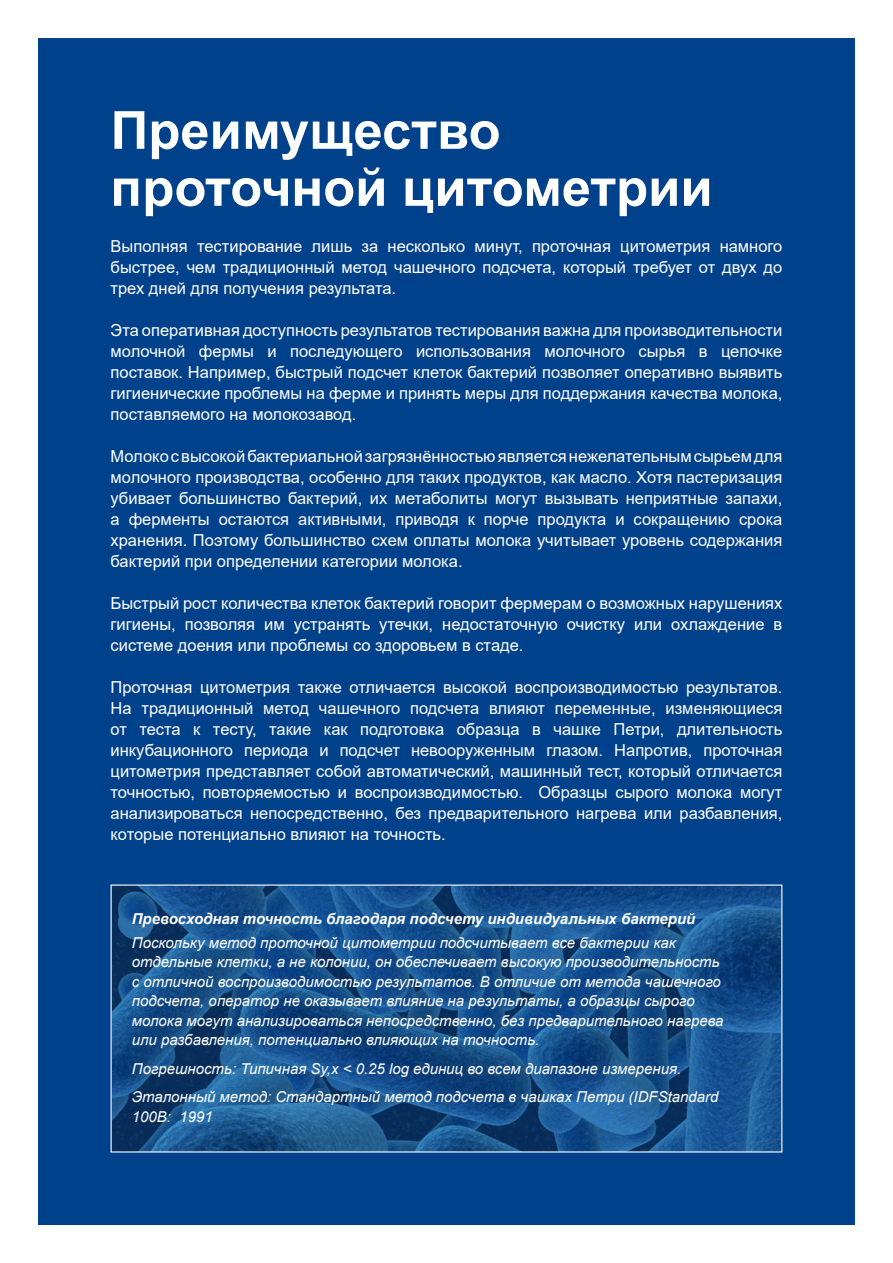
<style>
.page{position:relative;width:893px;height:1263px;background:#fff}
.page>*{position:absolute;margin:0;border:0;box-sizing:border-box;transform-origin:0 0}
.t1{font:700 52.5px/57px "Arial";color:#fff}
.t2{font:16.5px/21px "Arial";color:#fff;text-align:justify}
.t3{font:italic 15px/19.5px "Arial";color:#fff}
.t4{font:italic 700 15px "Arial";color:#fff}
</style>
<div class="page">
<div style="left:38px;top:38px;width:817px;height:1187px;background:#00418c"></div>
<img style="left:113px;top:886px;width:667px;height:264px">
<h1 class="t1" style="left:111px;top:102px;width:604px">Преимущество проточной цитометрии</h1>
<p class="t2" style="left:111px;top:236px;width:673px">Выполняя тестирование лишь за несколько минут, проточная цитометрия намного быстрее, чем традиционный метод чашечного подсчета, который требует от двух до трех дней для получения результата.</p>
<p class="t2" style="left:111px;top:320px;width:673px">Эта оперативная доступность результатов тестирования важна для производительности молочной фермы и последующего использования молочного сырья в цепочке поставок. Например, быстрый подсчет клеток бактерий позволяет оперативно выявить гигиенические проблемы на ферме и принять меры для поддержания качества молока, поставляемого на молокозавод.</p>
<p class="t2" style="left:111px;top:446px;width:673px">Молоко с высокой бактериальной загрязнённостью является нежелательным сырьем для молочного производства, особенно для таких продуктов, как масло. Хотя пастеризация убивает большинство бактерий, их метаболиты могут вызывать неприятные запахи, а ферменты остаются активными, приводя к порче продукта и сокращению срока хранения. Поэтому большинство схем оплаты молока учитывает уровень содержания бактерий при определении категории молока.</p>
<p class="t2" style="left:111px;top:593px;width:673px">Быстрый рост количества клеток бактерий говорит фермерам о возможных нарушениях гигиены, позволяя им устранять утечки, недостаточную очистку или охлаждение в системе доения или проблемы со здоровьем в стаде.</p>
<p class="t2" style="left:111px;top:677px;width:673px">Проточная цитометрия также отличается высокой воспроизводимостью результатов.<br>На традиционный метод чашечного подсчета влияют переменные, изменяющиеся от теста к тесту, такие как подготовка образца в чашке Петри, длительность инкубационного периода и подсчет невооруженным глазом. Напротив, проточная цитометрия представляет собой автоматический, машинный тест, который отличается точностью, повторяемостью и воспроизводимостью. Образцы сырого молока могут анализироваться непосредственно, без предварительного нагрева или разбавления, которые потенциально влияют на точность.</p>
<p class="t4" style="left:132px;top:909px;width:565px">Превосходная точность благодаря подсчету индивидуальных бактерий</p>
<p class="t3" style="left:132px;top:933px;width:593px">Поскольку метод проточной цитометрии подсчитывает все бактерии как отдельные клетки, а не колонии, он обеспечивает высокую производительность с отличной воспроизводимостью результатов. В отличие от метода чашечного подсчета, оператор не оказывает влияние на результаты, а образцы сырого молока могут анализироваться непосредственно, без предварительного нагрева или разбавления, потенциально влияющих на точность.</p>
<p class="t3" style="left:132px;top:1054px;width:588px;line-height:28.5px">Погрешность: Типичная Sy,x &lt; 0.25 log единиц во всем диапазоне измерения.<br>Эталонный метод: Стандартный метод подсчета в чашках Петри (IDFStandard</p>
<p class="t3" style="left:132px;top:1107px;width:82px">100B: 1991</p>
</div>
